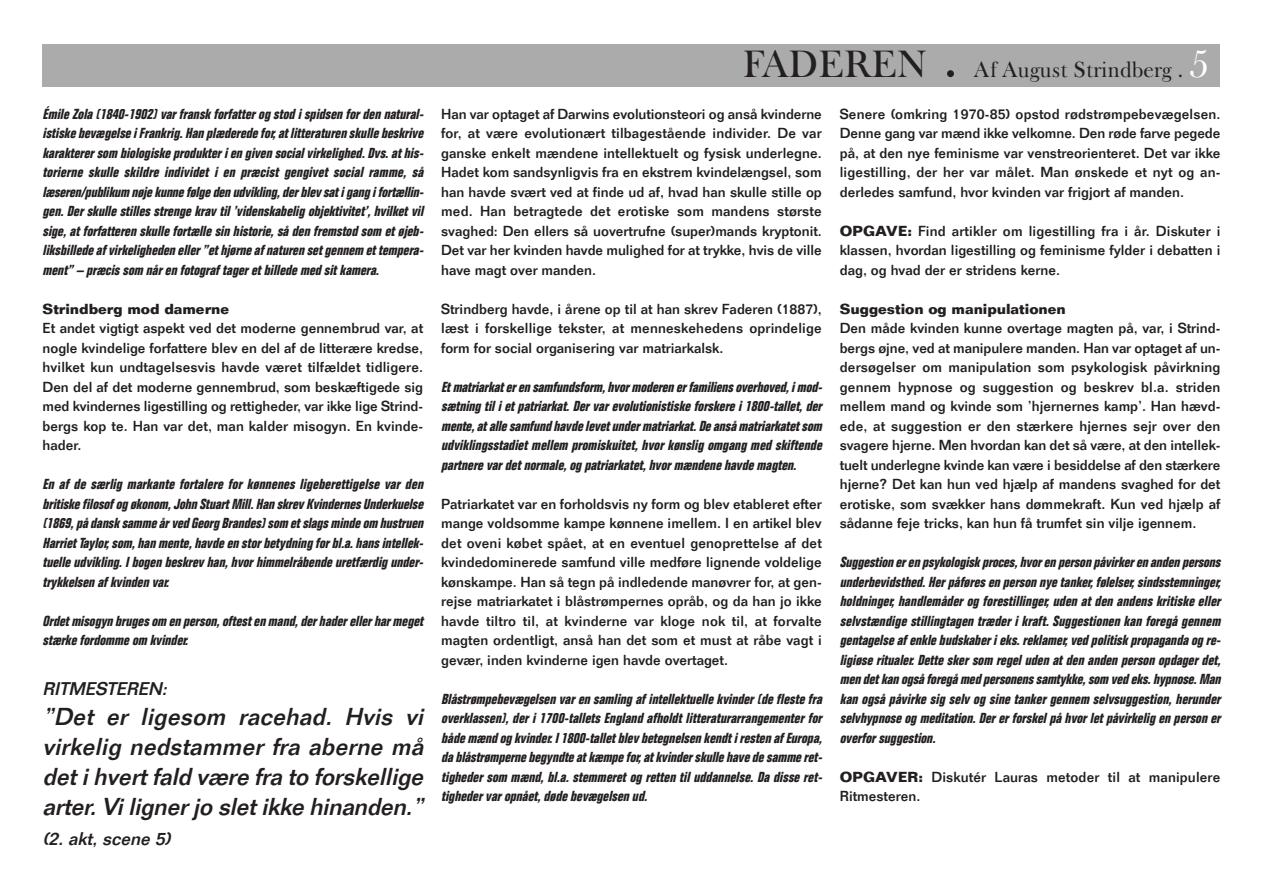
<style>
.page{position:relative;width:1263px;height:893px;background:#fff}
.page>*{position:absolute;margin:0;border:0;box-sizing:border-box;transform-origin:0 0}
.t1{font:39px "Frys Baskerville BT";color:#231f20}
.t2{font:italic 500 24px/30px "Folio";letter-spacing:-.005em;color:#231f20;text-align:justify}
.t3{font:22.5px "Frys Baskerville BT";color:#231f20}
.t4{font:italic 500 18px "Folio";color:#231f20}
.t5{font:italic 700 condensed 14.25px/19.5px "Folio";color:#231f20;text-align:justify}
.t6{font:500 14.25px/19.5px "Folio";color:#231f20;text-align:justify}
.t7{font:700 14.25px "Folio";color:#231f20}
.s1{font-size:60px}
.s2{font-size:39px;color:#fff}
.s3{font-weight:700}
</style>
<div class="page">
<div style="left:43px;top:44px;width:1177px;height:43px;background:#ababab"></div>
<p class="t5" style="left:43px;top:105px;width:385px">Émile Zola (1840-1902) var fransk forfatter og stod i spidsen for den natural&shy;istiske bevægelse i Frankrig. Han plæderede for, at litteraturen skulle beskrive karakterer som biologiske produkter i en given social virkelighed. Dvs. at his&shy;torierne skulle skildre individet i en præcist gengivet social ramme, så læseren/publikum nøje kunne følge den udvikling, der blev sat i gang i fortællin&shy;gen. Der skulle stilles strenge krav til ’videnskabelig objektivitet’, hvilket vil sige, at forfatteren skulle fortælle sin historie, så den fremstod som et øjeb&shy;liksbillede af virkeligheden eller ”et hjørne af naturen set gennem et tempera&shy;ment” – præcis som når en fotograf tager et billede med sit kamera.</p>
<p class="t7" style="left:43px;top:304px;width:188px">Strindberg mod damerne</p>
<p class="t6" style="left:43px;top:320px;width:382px">Et andet vigtigt aspekt ved det moderne gennembrud var, at nogle kvindelige forfattere blev en del af de litterære kredse, hvilket kun undtagelsesvis havde været tilfældet tidligere.<br>Den del af det moderne gennembrud, som beskæftigede sig med kvindernes ligestilling og rettigheder, var ikke lige Strind&shy;bergs kop te. Han var det, man kalder misogyn. En kvinde&shy;hader.</p>
<p class="t5" style="left:42px;top:476px;width:385px">En af de særlig markante fortalere for kønnenes ligeberettigelse var den britiske filosof og økonom, John Stuart Mill. Han skrev Kvindernes Underkuelse (1869, på dansk samme år ved Georg Brandes) som et slags minde om hustruen Harriet Taylor, som, han mente, havde en stor betydning for bl.a. hans intellek&shy;tuelle udvikling. I bogen beskrev han, hvor himmelråbende uretfærdig under&shy;trykkelsen af kvinden var.</p>
<p class="t5" style="left:42px;top:612px;width:385px">Ordet misogyn bruges om en person, oftest en mand, der hader eller har meget stærke fordomme om kvinder.</p>
<p class="t4" style="left:43px;top:682px;width:129px">RITMESTEREN:</p>
<h2 class="t2" style="left:43px;top:704px;width:387px">”Det er ligesom racehad. Hvis vi virkelig nedstammer fra aberne må det i hvert fald være fra to forskellige arter. Vi ligner jo slet ikke hinanden.”</h2>
<p class="t4" style="left:43px;top:832px;width:133px">(2. akt, scene 5)</p>
<h1 class="t1" style="left:742px;top:50px;width:218px">FADEREN <span class="s1">.</span></h1>
<h3 class="t3" style="left:974px;top:61px;width:237px">Af August Strindberg . <span class="s2">5</span></h3>
<p class="t6" style="left:441px;top:105px;width:382px">Han var optaget af Darwins evolutionsteori og anså kvinderne for, at være evolutionært tilbagestående individer. De var ganske enkelt mændene intellektuelt og fysisk underlegne.<br>Hadet kom sandsynligvis fra en ekstrem kvindelængsel, som han havde svært ved at finde ud af, hvad han skulle stille op med. Han betragtede det erotiske som mandens største svaghed: Den ellers så uovertrufne (super)mands kryptonit.<br>Det var her kvinden havde mulighed for at trykke, hvis de ville have magt over manden.</p>
<p class="t6" style="left:441px;top:300px;width:382px">Strindberg havde, i årene op til at han skrev Faderen (1887), læst i forskellige tekster, at menneskehedens oprindelige form for social organisering var matriarkalsk.</p>
<p class="t5" style="left:441px;top:378px;width:385px">Et matriarkat er en samfundsform, hvor moderen er familiens overhoved, i mod&shy;sætning til i et patriarkat. Der var evolutionistiske forskere i 1800-tallet, der mente, at alle samfund havde levet under matriarkat. De anså matriarkatet som udviklingsstadiet mellem promiskuitet, hvor kønslig omgang med skiftende partnere var det normale, og patriarkatet, hvor mændene havde magten.</p>
<p class="t6" style="left:441px;top:495px;width:382px">Patriarkatet var en forholdsvis ny form og blev etableret efter mange voldsomme kampe kønnene imellem. I en artikel blev det oveni købet spået, at en eventuel genoprettelse af det kvindedominerede samfund ville medføre lignende voldelige kønskampe. Han så tegn på indledende manøvrer for, at gen&shy;rejse matriarkatet i blåstrømpernes opråb, og da han jo ikke havde tiltro til, at kvinderne var kloge nok til, at forvalte magten ordentligt, anså han det som et must at råbe vagt i gevær, inden kvinderne igen havde overtaget.</p>
<p class="t5" style="left:441px;top:690px;width:385px">Blåstrømpebevægelsen var en samling af intellektuelle kvinder (de fleste fra overklassen), der i 1700-tallets England afholdt litteraturarrangementer for både mænd og kvinder. I 1800-tallet blev betegnelsen kendt i resten af Europa, da blåstrømperne begyndte at kæmpe for, at kvinder skulle have de samme ret&shy;tigheder som mænd, bl.a. stemmeret og retten til uddannelse. Da disse ret&shy;tigheder var opnået, døde bevægelsen ud.</p>
<p class="t6" style="left:840px;top:105px;width:382px">Senere (omkring 1970-85) opstod rødstrømpebevægelsen.<br>Denne gang var mænd ikke velkomne. Den røde farve pegede på, at den nye feminisme var venstreorienteret. Det var ikke ligestilling, der her var målet. Man ønskede et nyt og an&shy;derledes samfund, hvor kvinden var frigjort af manden.</p>
<p class="t6" style="left:840px;top:222px;width:382px"><span class="s3">OPGAVE:</span> Find artikler om ligestilling fra i år. Diskuter i klassen, hvordan ligestilling og feminisme fylder i debatten i dag, og hvad der er stridens kerne.</p>
<p class="t7" style="left:840px;top:304px;width:227px">Suggestion og manipulationen</p>
<p class="t6" style="left:840px;top:320px;width:382px">Den måde kvinden kunne overtage magten på, var, i Strind&shy;bergs øjne, ved at manipulere manden. Han var optaget af un&shy;dersøgelser om manipulation som psykologisk påvirkning gennem hypnose og suggestion og beskrev bl.a. striden mellem mand og kvinde som ’hjernernes kamp’. Han hævd&shy;ede, at suggestion er den stærkere hjernes sejr over den svagere hjerne. Men hvordan kan det så være, at den intellek&shy;tuelt underlegne kvinde kan være i besiddelse af den stærkere hjerne? Det kan hun ved hjælp af mandens svaghed for det erotiske, som svækker hans dømmekraft. Kun ved hjælp af sådanne feje tricks, kan hun få trumfet sin vilje igennem.</p>
<p class="t5" style="left:840px;top:554px;width:385px">Suggestion er en psykologisk proces, hvor en person påvirker en anden persons underbevidsthed. Her påføres en person nye tanker, følelser, sindsstemninger, holdninger, handlemåder og forestillinger, uden at den andens kritiske eller selvstændige stillingtagen træder i kraft. Suggestionen kan foregå gennem gentagelse af enkle budskaber i eks. reklamer, ved politisk propaganda og re&shy;ligiøse ritualer. Dette sker som regel uden at den anden person opdager det, men det kan også foregå med personens samtykke, som ved eks. hypnose. Man kan også påvirke sig selv og sine tanker gennem selvsuggestion, herunder selvhypnose og meditation. Der er forskel på hvor let påvirkelig en person er overfor suggestion.</p>
<p class="t6" style="left:840px;top:768px;width:382px"><span class="s3">OPGAVER:</span> Diskutér Lauras metoder til at manipulere<br>Ritmesteren.</p>
</div>
